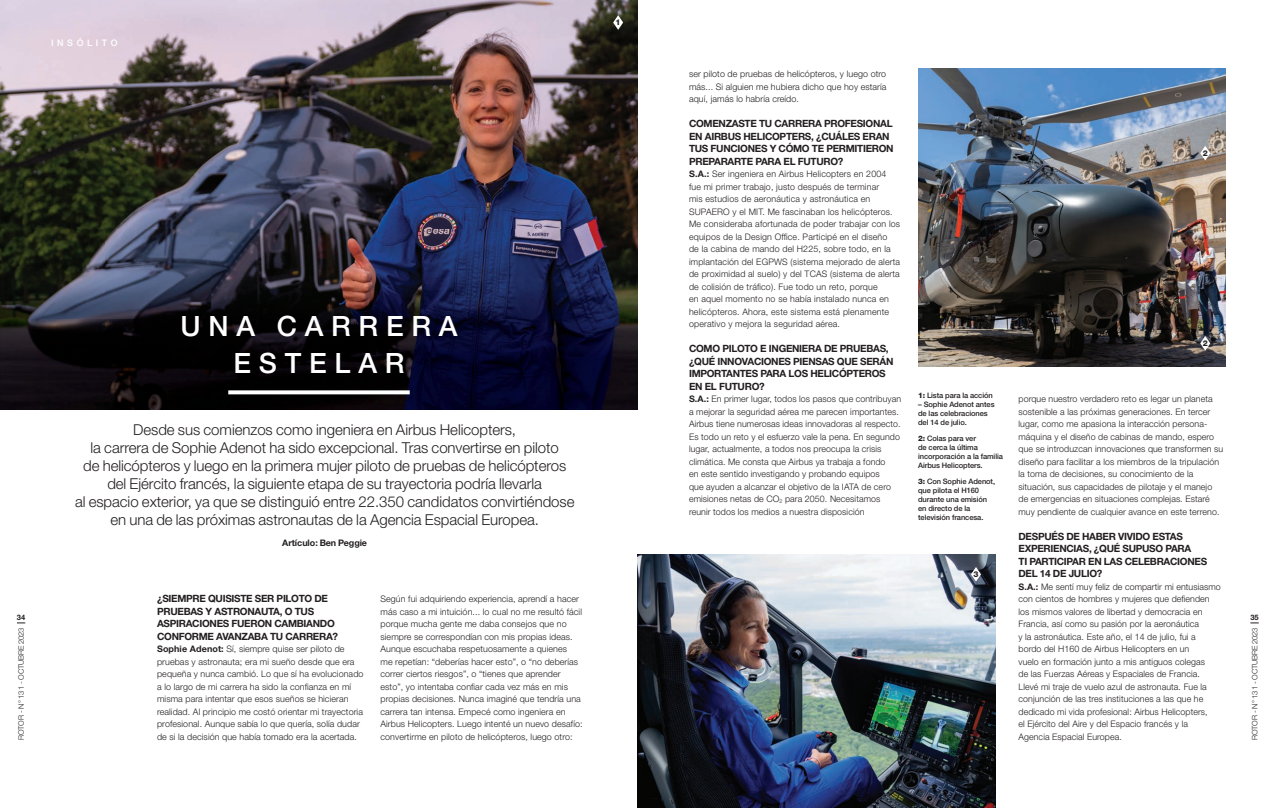
<style>
.page{position:relative;width:1276px;height:808px;background:#fff}
.page>*{position:absolute;margin:0;border:0;box-sizing:border-box;transform-origin:0 0}
.t1{font:500 28px/37px "Helvetica Neue LT Std";letter-spacing:.275em;color:#fff;text-align:center}
.t2{font:300 15px/18px "Helvetica Neue LT Std";letter-spacing:-.005em;color:#231f20;text-align:center}
.t3{font:700 10px/12.5px "Helvetica Neue LT Std";letter-spacing:-.03em;color:#231f20}
.t4{font:300 9px/12.5px "Helvetica Neue LT Std";letter-spacing:.01em;color:#231f20}
.t5{font:700 9px "Helvetica Neue LT Std";letter-spacing:-.01em;color:#231f20}
.t6{font:500 9px "Helvetica Neue LT Std";letter-spacing:.4em;color:#fff}
.t7{font:800 8px "Helvetica Neue LT Std";color:#231f20}
.t8{font:500 7.5px/9px "Helvetica Neue LT Std";letter-spacing:-.01em;color:#231f20}
.t9{font:300 7.5px "Helvetica Neue LT Std";letter-spacing:-.015em;color:#231f20}
.t10{font:700 7.5px "Helvetica Neue LT Std";color:#231f20}
.s1{font-weight:700}
.s2{font-weight:800}
</style>
<div class="page">
<img style="left:0;top:0;width:638px;height:229px">
<img style="left:0;top:229px;width:638px;height:180px">
<img style="left:638px;top:554px;width:358px;height:254px">
<img style="left:918px;top:68px;width:307px;height:298px">
<svg style="left:613px;top:15px;width:10px;height:15px"></svg>
<svg style="left:1200px;top:336px;width:10px;height:15px"></svg>
<svg style="left:971px;top:567px;width:10px;height:15px"></svg>
<svg style="left:1200px;top:146px;width:10px;height:15px"></svg>
<svg style="left:228px;top:390px;width:182px;height:4px"></svg>
<p class="t6" style="left:51px;top:40px;width:68px">INSÓLITO</p>
<p class="t7" style="left:615px;top:20px;width:7px">1</p>
<p class="t10" style="left:17px;top:614px;width:10px">34</p>
<p class="t9" style="left:19px;top:740px;width:114px;rotate:-90deg">ROTOR - N° 131 - OCTUBRE 2023</p>
<h1 class="t1" style="left:180px;top:311px;width:278px">UNA CARRERA<br>ESTELAR</h1>
<p class="t2" style="left:75px;top:422px;width:501px">Desde sus comienzos como ingeniera en Airbus Helicopters,<br>la carrera de Sophie Adenot ha sido excepcional. Tras convertirse en piloto<br>de helicópteros y luego en la primera mujer piloto de pruebas de helicópteros del Ejército francés, la siguiente etapa de su trayectoria podría llevarla<br>al espacio exterior, ya que se distinguió entre 22.350 candidatos convirtiéndose en una de las próximas astronautas de la Agencia Espacial Europea.</p>
<p class="t5" style="left:282px;top:539px;width:86px">Artículo: Ben Peggie</p>
<p class="t3" style="left:157px;top:594px;width:183px">¿SIEMPRE QUISISTE SER PILOTO DE<br>PRUEBAS Y ASTRONAUTA, O TUS<br>ASPIRACIONES FUERON CAMBIANDO<br>CONFORME AVANZABA TU CARRERA?</p>
<p class="t4" style="left:157px;top:644px;width:208px"><span class="s1">Sophie Adenot:</span> Sí, siempre quise ser piloto de pruebas y astronauta; era mi sueño desde que era pequeña y nunca cambió. Lo que sí ha evolucionado a lo largo de mi carrera ha sido la confianza en mí misma para intentar que esos sueños se hicieran realidad. Al principio me costó orientar mi trayectoria profesional. Aunque sabía lo que quería, solía dudar de si la decisión que había tomado era la acertada.</p>
<p class="t4" style="left:380px;top:594px;width:204px">Según fui adquiriendo experiencia, aprendí a hacer más caso a mi intuición... lo cual no me resultó fácil porque mucha gente me daba consejos que no siempre se correspondían con mis propias ideas.<br>Aunque escuchaba respetuosamente a quienes<br>me repetían: “deberías hacer esto”, o “no deberías correr ciertos riesgos”, o “tienes que aprender esto”, yo intentaba confiar cada vez más en mis propias decisiones. Nunca imaginé que tendría una carrera tan intensa. Empecé como ingeniera en Airbus Helicopters. Luego intenté un nuevo desafío: convertirme en piloto de helicópteros, luego otro:</p>
<p class="t4" style="left:689px;top:69px;width:199px;text-align:justify">ser piloto de pruebas de helicópteros, y luego otro más... Si alguien me hubiera dicho que hoy estaría aquí, jamás lo habría creído.</p>
<p class="t3" style="left:689px;top:119px;width:206px">COMENZASTE TU CARRERA PROFESIONAL EN AIRBUS HELICOPTERS, ¿CUÁLES ERAN TUS FUNCIONES Y CÓMO TE PERMITIERON PREPARARTE PARA EL FUTURO?</p>
<p class="t4" style="left:689px;top:169px;width:213px"><span class="s1">S.A.:</span> Ser ingeniera en Airbus Helicopters en 2004 fue mi primer trabajo, justo después de terminar<br>mis estudios de aeronáutica y astronáutica en SUPAERO y el MIT. Me fascinaban los helicópteros.<br>Me consideraba afortunada de poder trabajar con los equipos de la Design Office. Participé en el diseño<br>de la cabina de mando del H225, sobre todo, en la implantación del EGPWS (sistema mejorado de alerta de proximidad al suelo) y del TCAS (sistema de alerta de colisión de tráfico). Fue todo un reto, porque<br>en aquel momento no se había instalado nunca en helicópteros. Ahora, este sistema está plenamente operativo y mejora la seguridad aérea.</p>
<p class="t3" style="left:689px;top:344px;width:206px">COMO PILOTO E INGENIERA DE PRUEBAS, ¿QUÉ INNOVACIONES PIENSAS QUE SERÁN<br>IMPORTANTES PARA LOS HELICÓPTEROS<br>EN EL FUTURO?</p>
<p class="t4" style="left:689px;top:394px;width:214px"><span class="s1">S.A.:</span> En primer lugar, todos los pasos que contribuyan a mejorar la seguridad aérea me parecen importantes.<br>Airbus tiene numerosas ideas innovadoras al respecto.<br>Es todo un reto y el esfuerzo vale la pena. En segundo lugar, actualmente, a todos nos preocupa la crisis climática. Me consta que Airbus ya trabaja a fondo<br>en este sentido investigando y probando equipos<br>que ayuden a alcanzar el objetivo de la IATA de cero emisiones netas de CO<sub>2</sub> para 2050. Necesitamos reunir todos los medios a nuestra disposición</p>
<p class="t8" style="left:918px;top:391px;width:76px"><span class="s2">1:</span> Lista para la acción</p>
<p class="t8" style="left:918px;top:400px;width:78px">– Sophie Adenot antes de las celebraciones del 14 de julio.</p>
<p class="t8" style="left:918px;top:435px;width:86px"><span class="s2">2:</span> Colas para ver<br>de cerca la última incorporación a la familia<br>Airbus Helicopters.</p>
<p class="t8" style="left:918px;top:478px;width:78px"><span class="s2">3:</span> Con Sophie Adenot, que pilota el H160 durante una emisión en directo de la televisión francesa.</p>
<p class="t7" style="left:973px;top:571px;width:7px">3</p>
<p class="t7" style="left:1202px;top:150px;width:7px">2</p>
<p class="t7" style="left:1202px;top:340px;width:7px">2</p>
<p class="t4" style="left:1018px;top:394px;width:206px">porque nuestro verdadero reto es legar un planeta sostenible a las próximas generaciones. En tercer lugar, como me apasiona la interacción persona&shy;máquina y el diseño de cabinas de mando, espero que se introduzcan innovaciones que transformen su diseño para facilitar a los miembros de la tripulación la toma de decisiones, su conocimiento de la situación, sus capacidades de pilotaje y el manejo de emergencias en situaciones complejas. Estaré muy pendiente de cualquier avance en este terreno.</p>
<p class="t3" style="left:1018px;top:531px;width:190px">DESPUÉS DE HABER VIVIDO ESTAS<br>EXPERIENCIAS, ¿QUÉ SUPUSO PARA<br>TI PARTICIPAR EN LAS CELEBRACIONES<br>DEL 14 DE JULIO?</p>
<p class="t4" style="left:1018px;top:581px;width:204px"><span class="s1">S.A.:</span> Me sentí muy feliz de compartir mi entusiasmo con cientos de hombres y mujeres que defienden los mismos valores de libertad y democracia en Francia, así como su pasión por la aeronáutica<br>y la astronáutica. Este año, el 14 de julio, fui a bordo del H160 de Airbus Helicopters en un<br>vuelo en formación junto a mis antiguos colegas<br>de las Fuerzas Aéreas y Espaciales de Francia.<br>Llevé mi traje de vuelo azul de astronauta. Fue la conjunción de las tres instituciones a las que he dedicado mi vida profesional: Airbus Helicopters,<br>el Ejército del Aire y del Espacio francés y la Agencia Espacial Europea.</p>
<p class="t10" style="left:1250px;top:614px;width:10px">35</p>
<p class="t9" style="left:1252px;top:740px;width:114px;rotate:-90deg">ROTOR - N° 131 - OCTUBRE 2023</p>
</div>
